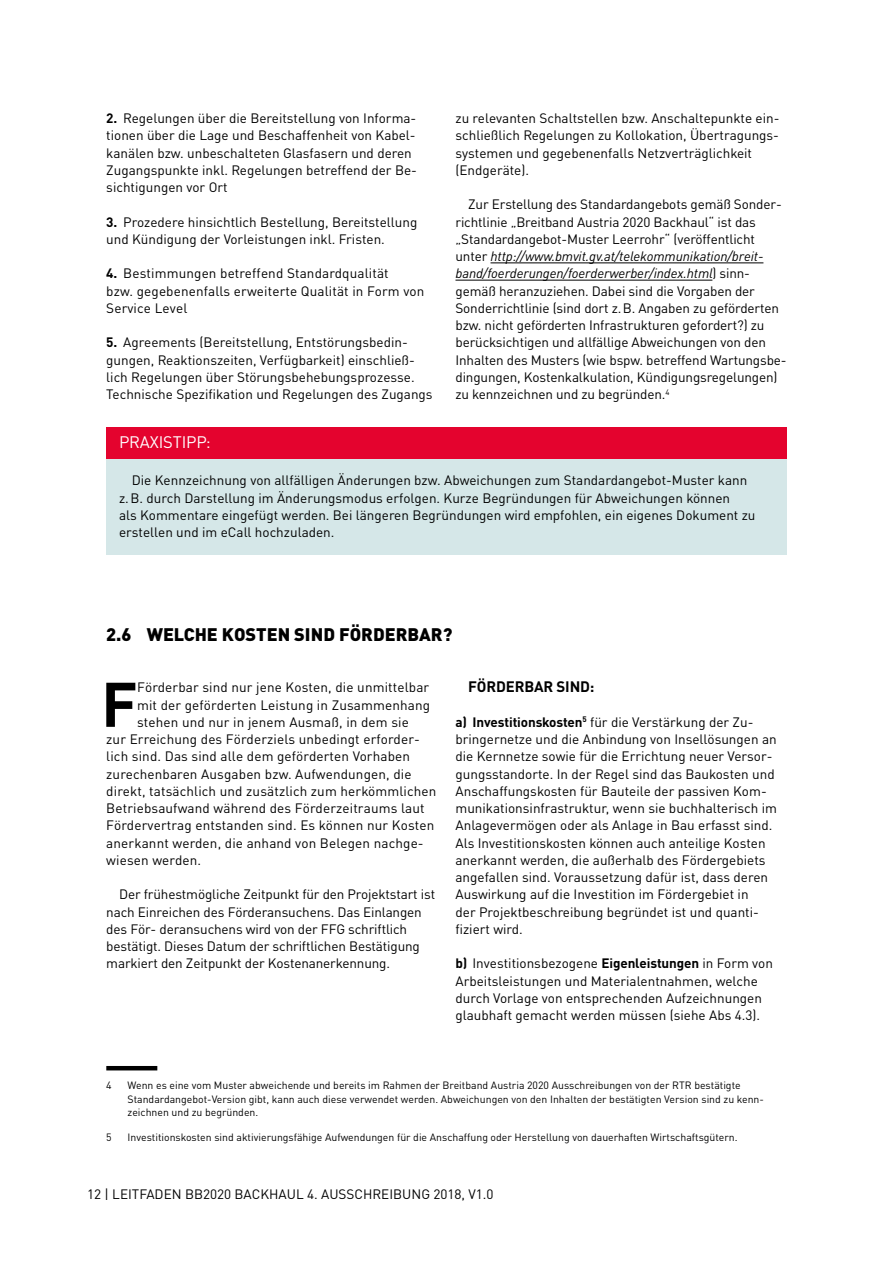
<style>
.page{position:relative;width:893px;height:1263px;background:#fff}
.page>*{position:absolute;margin:0;border:0;box-sizing:border-box;transform-origin:0 0}
.Initialabsatz{font:700 61.95px "FFDIN Pro";color:#000}
.t1{font:900 18px "FFDIN Pro";color:#000}
.Firmenbox_Headline{font:16.5px "FFDIN Pro";letter-spacing:-.01em;color:#fff}
.Zwischentitel{font:700 15px "FFDIN Pro";letter-spacing:-.01em;color:#000}
.Folgeabsatz{font:13.5px/17.2px "FFDIN Pro";color:#000}
.Initialabsatz-2{font:13.5px "FFDIN Pro";letter-spacing:.01em;color:#000}
.Fußnote{font:10.5px/13.5px "FFDIN Pro";color:#000}
.s1{font-weight:700}
.s2{font-style:italic}
</style>
<div class="page">
<hr style="left:106px;top:1066px;width:51px;height:4px;background:#000">
<hr style="left:491px;top:263px;width:272px;height:1px;background:#000">
<hr style="left:455px;top:280px;width:257px;height:1px;background:#000">
<div style="left:106px;top:428px;width:681px;height:126px;background:#d5e7e8"></div>
<div style="left:106px;top:427px;width:681px;height:32px;background:#e4032e"></div>
<p class="Folgeabsatz" style="left:106px;top:108px;width:312px"><span class="s1">2.</span> Regelungen über die Bereitstellung von Informa&shy;tionen über die Lage und Beschaffenheit von Kabel&shy;kanälen bzw. unbeschalteten Glasfasern und deren Zugangspunkte inkl. Regelungen betreffend der Be&shy;sichtigungen vor Ort</p>
<p class="Folgeabsatz" style="left:106px;top:212px;width:313px"><span class="s1">3.</span> Prozedere hinsichtlich Bestellung, Bereitstellung und Kündigung der Vorleistungen inkl. Fristen.</p>
<p class="Folgeabsatz" style="left:106px;top:263px;width:320px"><span class="s1">4.</span> Bestimmungen betreffend Standardqualität<br>bzw. gegebenenfalls erweiterte Qualität in Form von<br>Service Level</p>
<p class="Folgeabsatz" style="left:106px;top:332px;width:328px"><span class="s1">5.</span> Agreements (Bereitstellung, Entstörungsbedin&shy;gungen, Reaktionszeiten, Verfügbarkeit) einschließ&shy;lich Regelungen über Störungsbehebungsprozesse.<br>Technische Spezifikation und Regelungen des Zugangs</p>
<p class="Firmenbox_Headline" style="left:119px;top:429px;width:93px">PRAXISTIPP:</p>
<p class="Folgeabsatz" style="left:455px;top:108px;width:325px">zu relevanten Schaltstellen bzw. Anschaltepunkte ein&shy;schließlich Regelungen zu Kollokation, Übertragungs&shy;systemen und gegebenenfalls Netzverträglichkeit (Endgeräte).</p>
<p class="Folgeabsatz" style="left:455px;top:194px;width:333px;text-indent:13px">Zur Erstellung des Standardangebots gemäß Sonder&shy;richtlinie „Breitband Austria 2020 Backhaul“ ist das „Standardangebot-Muster Leerrohr“ (veröffentlicht unter <span class="s2">http://www.bmvit.gv.at/telekommunikation/breit&shy;band/foerderungen/foerderwerber/index.html</span>) sinn&shy;gemäß heranzuziehen. Dabei sind die Vorgaben der Sonderrichtlinie (sind dort z.B. Angaben zu geförderten bzw. nicht geförderten Infrastrukturen gefordert?) zu berücksichtigen und allfällige Abweichungen von den Inhalten des Musters (wie bspw. betreffend Wartungsbe&shy;dingungen, Kostenkalkulation, Kündigungsregelungen) zu kennzeichnen und zu begründen.<sup>4</sup></p>
<p class="Folgeabsatz" style="left:119px;top:470px;width:638px;text-indent:13px">Die Kennzeichnung von allfälligen Änderungen bzw. Abweichungen zum Standardangebot-Muster kann z.B. durch Darstellung im Änderungsmodus erfolgen. Kurze Begründungen für Abweichungen können<br>als Kommentare eingefügt werden. Bei längeren Begründungen wird empfohlen, ein eigenes Dokument zu erstellen und im eCall hochzuladen.</p>
<p class="t1" style="left:106px;top:619px;width:348px">2.6 WELCHE KOSTEN SIND FÖRDERBAR?</p>
<p class="Initialabsatz" style="left:101px;top:653px;width:38px">F</p>
<p class="Initialabsatz-2" style="left:137px;top:677px;width:294px">Förderbar sind nur jene Kosten, die unmittelbar</p>
<p class="Initialabsatz-2" style="left:137px;top:694px;width:295px">mit der geförderten Leistung in Zusammenhang</p>
<p class="Initialabsatz-2" style="left:137px;top:711px;width:273px">stehen und nur in jenem Ausmaß, in dem sie</p>
<p class="Initialabsatz-2" style="left:106px;top:729px;width:315px">zur Erreichung des Förderziels unbedingt erforder-</p>
<p class="Initialabsatz-2" style="left:106px;top:746px;width:305px">lich sind. Das sind alle dem geförderten Vorhaben</p>
<p class="Initialabsatz-2" style="left:106px;top:763px;width:307px">zurechenbaren Ausgaben bzw. Aufwendungen, die</p>
<p class="Initialabsatz-2" style="left:106px;top:780px;width:332px">direkt, tatsächlich und zusätzlich zum herkömmlichen</p>
<p class="Initialabsatz-2" style="left:106px;top:798px;width:320px">Betriebsaufwand während des Förderzeitraums laut</p>
<p class="Initialabsatz-2" style="left:106px;top:815px;width:329px">Fördervertrag entstanden sind. Es können nur Kosten</p>
<p class="Initialabsatz-2" style="left:106px;top:832px;width:319px">anerkannt werden, die anhand von Belegen nachge-</p>
<p class="Initialabsatz-2" style="left:106px;top:849px;width:96px">wiesen werden.</p>
<p class="Folgeabsatz" style="left:106px;top:884px;width:330px;text-indent:13px">Der frühestmögliche Zeitpunkt für den Projektstart ist nach Einreichen des Förderansuchens. Das Einlangen des För- deransuchens wird von der FFG schriftlich bestätigt. Dieses Datum der schriftlichen Bestätigung markiert den Zeitpunkt der Kostenanerkennung.</p>
<h4 class="Zwischentitel" style="left:468px;top:674px;width:128px">FÖRDERBAR SIND:</h4>
<p class="Folgeabsatz" style="left:455px;top:712px;width:323px"><span class="s1">a) Investitionskosten</span><sup>5</sup> für die Verstärkung der Zu&shy;bringernetze und die Anbindung von Insellösungen an die Kernnetze sowie für die Errichtung neuer Versor&shy;gungsstandorte. In der Regel sind das Baukosten und Anschaffungskosten für Bauteile der passiven Kom&shy;munikationsinfrastruktur, wenn sie buchhalterisch im Anlagevermögen oder als Anlage in Bau erfasst sind.<br>Als Investitionskosten können auch anteilige Kosten anerkannt werden, die außerhalb des Fördergebiets angefallen sind. Voraussetzung dafür ist, dass deren Auswirkung auf die Investition im Fördergebiet in<br>der Projektbeschreibung begründet ist und quanti&shy;fiziert wird.</p>
<p class="Folgeabsatz" style="left:455px;top:953px;width:319px"><span class="s1">b)</span> Investitionsbezogene <span class="s1">Eigenleistungen</span> in Form von Arbeitsleistungen und Materialentnahmen, welche durch Vorlage von entsprechenden Aufzeichnungen glaubhaft gemacht werden müssen (siehe Abs 4.3).</p>
<p class="Fußnote" style="left:106px;top:1077px;width:7px">4</p>
<p class="Fußnote" style="left:128px;top:1077px;width:638px">Wenn es eine vom Muster abweichende und bereits im Rahmen der Breitband Austria 2020 Ausschreibungen von der RTR bestätigte<br>Standardangebot-Version gibt, kann auch diese verwendet werden. Abweichungen von den Inhalten der bestätigten Version sind zu kenn&shy;zeichnen und zu begründen.</p>
<p class="Fußnote" style="left:106px;top:1129px;width:7px">5</p>
<p class="Fußnote" style="left:128px;top:1129px;width:612px">Investitionskosten sind aktivierungsfähige Aufwendungen für die Anschaffung oder Herstellung von dauerhaften Wirtschaftsgütern.</p>
<p class="Folgeabsatz" style="left:87px;top:1184px;width:408px">12 | LEITFADEN BB2020 BACKHAUL 4. AUSSCHREIBUNG 2018, V1.0</p>
</div>
